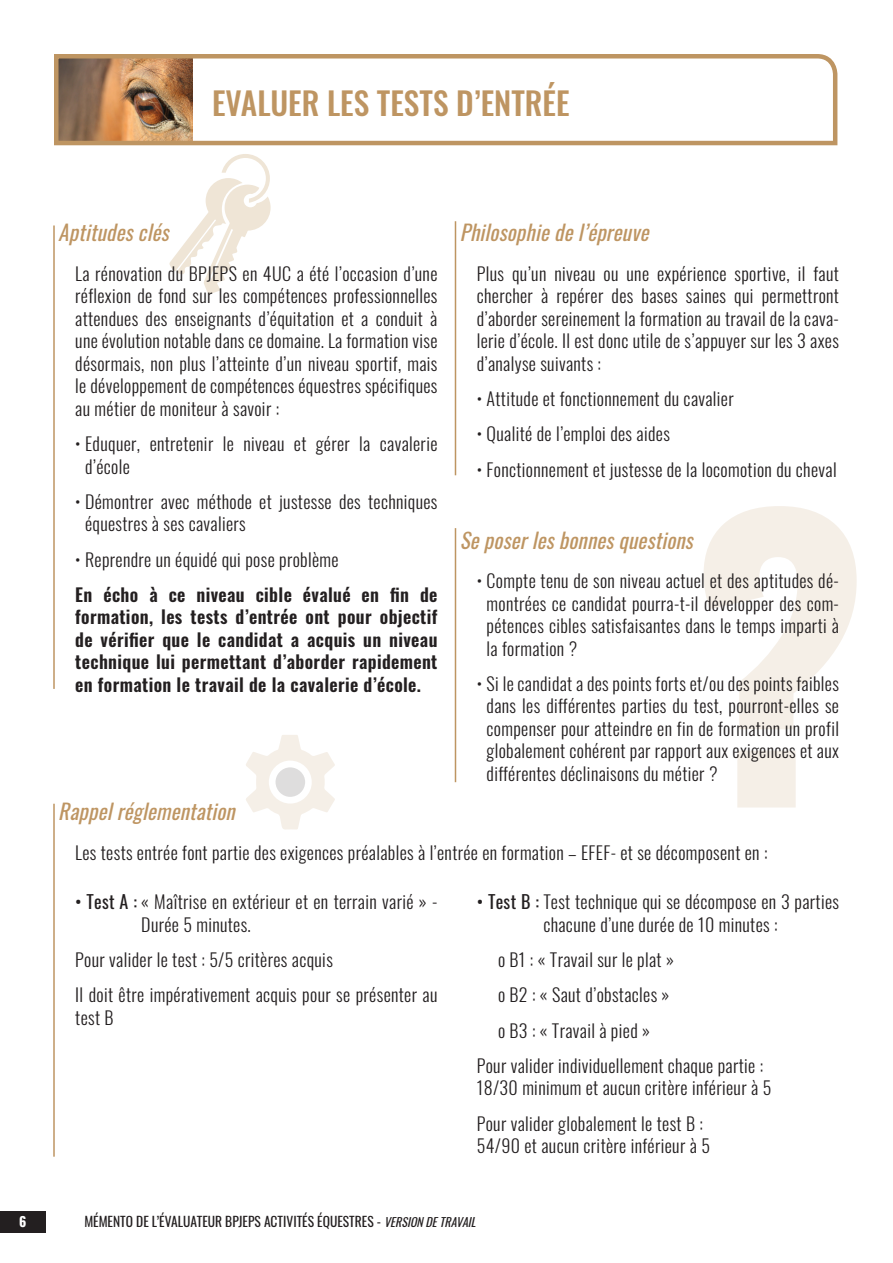
<style>
.page{position:relative;width:893px;height:1263px;background:#fff}
.page>*{position:absolute;margin:0;border:0;box-sizing:border-box;transform-origin:0 0}
.t1{font:500 31.5px "Oswald";color:#be9562}
.t2{font:italic 21px "Oswald";color:#be9562}
.t3{font:300 18px/22.5px "Oswald";letter-spacing:.02em;color:#231f20}
.t4{font:600 18px/22.5px "Oswald";letter-spacing:.02em;color:#231f20;text-align:justify}
.t5{font:13.5px "Oswald";color:#231f20}
.t6{font:700 13.5px "Oswald";color:#fff}
.s1{font-weight:400}
.s2{font-style:italic;font-size:12px}
</style>
<div class="page">
<div style="left:0;top:1209px;width:45px;height:26px;background:linear-gradient(to right,#fff,#fff)"></div>
<div style="left:0;top:1211px;width:45px;height:21px;background:#231f20"></div>
<svg style="left:169px;top:154px;width:102px;height:140px"></svg>
<svg style="left:704px;top:506px;width:153px;height:301px"></svg>
<svg style="left:54px;top:54px;width:784px;height:92px"></svg>
<hr style="left:53px;top:225px;width:2px;height:464px;background:#be9562">
<hr style="left:53px;top:804px;width:2px;height:353px;background:#be9562">
<hr style="left:455px;top:221px;width:1px;height:254px;background:#be9562">
<hr style="left:455px;top:528px;width:1px;height:254px;background:#be9562">
<svg style="left:246px;top:735px;width:89px;height:95px"></svg>
<div style="left:275px;top:767px;width:30px;height:30px;background:#dedddd;border-radius:50%"></div>
<h1 class="t1" style="left:212px;top:87px;width:359px">EVALUER LES TESTS D’ENTRÉE</h1>
<p class="t2" style="left:58px;top:214px;width:119px">Aptitudesclés</p>
<p class="t3" style="left:75px;top:260px;width:364px;text-align:justify">La rénovation du BPJEPS en 4UC a été l’occasion d’une réflexion de fond sur les compétences professionnelles attendues des enseignants d’équitation et a conduit à une évolution notable dans ce domaine. La formation vise désormais, non plus l’atteinte d’un niveau sportif, mais le développement de compétences équestres spécifiques au métier de moniteur à savoir :</p>
<p class="t3" style="left:85px;top:430px;width:354px;text-indent:-10px">• Eduquer, entretenir le niveau et gérer la cavalerie d’école</p>
<p class="t3" style="left:85px;top:488px;width:354px;text-indent:-10px">• Démontrer avec méthode et justesse des techniques équestres à ses cavaliers</p>
<p class="t3" style="left:75px;top:546px;width:265px">• Reprendre un équidé qui pose problème</p>
<p class="t4" style="left:75px;top:584px;width:364px">En écho à ce niveau cible évalué en fin de formation, les tests d’entrée ont pour objectif de vérifier que le candidat a acquis un niveau technique lui permettant d’aborder rapidement en formation le travail de la cavalerie d’école.</p>
<p class="t2" style="left:460px;top:214px;width:197px">Philosophiedel’épreuve</p>
<p class="t3" style="left:477px;top:260px;width:364px;text-align:justify">Plus qu’un niveau ou une expérience sportive, il faut chercher à repérer des bases saines qui permettront d’aborder sereinement la formation au travail de la cava&shy;lerie d’école. Il est donc utile de s’appuyer sur les 3 axes d’analyse suivants :</p>
<p class="t3" style="left:477px;top:385px;width:259px">• Attitude et fonctionnement du cavalier</p>
<p class="t3" style="left:477px;top:421px;width:195px">• Qualité de l’emploi des aides</p>
<p class="t3" style="left:477px;top:456px;width:361px">• Fonctionnement et justesse de la locomotion du cheval</p>
<p class="t2" style="left:460px;top:521px;width:242px">Seposerlesbonnesquestions</p>
<p class="t3" style="left:487px;top:568px;width:354px;text-align:justify;text-indent:-10px">• Compte tenu de son niveau actuel et des aptitudes dé&shy;montrées ce candidat pourra-t-il développer des com&shy;pétences cibles satisfaisantes dans le temps imparti à la formation ?</p>
<p class="t3" style="left:487px;top:670px;width:354px;text-align:justify;text-indent:-10px">• Si le candidat a des points forts et/ou des points faibles dans les différentes parties du test, pourront-elles se compenser pour atteindre en fin de formation un profil globalement cohérent par rapport aux exigences et aux différentes déclinaisons du métier ?</p>
<p class="t2" style="left:58px;top:793px;width:185px">Rappelréglementation</p>
<p class="t3" style="left:75px;top:839px;width:694px">Les tests entrée font partie des exigences préalables à l’entrée en formation – EFEF- et se décomposent en :</p>
<p class="t3" style="left:141px;top:889px;width:298px;text-indent:-66px"><span class="s1">• Test A :</span> « Maîtrise en extérieur et en terrain varié » -<br>Durée 5 minutes.</p>
<p class="t3" style="left:75px;top:940px;width:364px;line-height:35.2px">Pour valider le test : 5/5 critères acquis<br>Il doit être impérativement acquis pour se présenter au</p>
<p class="t3" style="left:75px;top:1004px;width:40px">test B</p>
<p class="t3" style="left:477px;top:889px;width:364px;text-align:center"><span class="s1">• Test B :</span> Test technique qui se décompose en 3 parties chacune d’une durée de 10 minutes :</p>
<p class="t3" style="left:498px;top:946px;width:177px">o B1 : « Travail sur le plat »</p>
<p class="t3" style="left:498px;top:982px;width:173px">o B2 : « Saut d’obstacles »</p>
<p class="t3" style="left:498px;top:1017px;width:154px">o B3 : « Travail à pied »</p>
<p class="t3" style="left:477px;top:1052px;width:288px">Pour valider individuellement chaque partie :</p>
<p class="t3" style="left:477px;top:1068px;width:296px;line-height:35.2px">18/30 minimum et aucun critère inférieur à 5<br>Pour valider globalement le test B :</p>
<p class="t3" style="left:477px;top:1132px;width:235px">54/90 et aucun critère inférieur à 5</p>
<p class="t6" style="left:19px;top:1215px;width:9px">6</p>
<p class="t5" style="left:84px;top:1209px;width:397px">MÉMENTO DE L’ÉVALUATEUR BPJEPS ACTIVITÉS ÉQUESTRES - <span class="s2">VERSIONDETRAVAIL</span></p>
</div>
